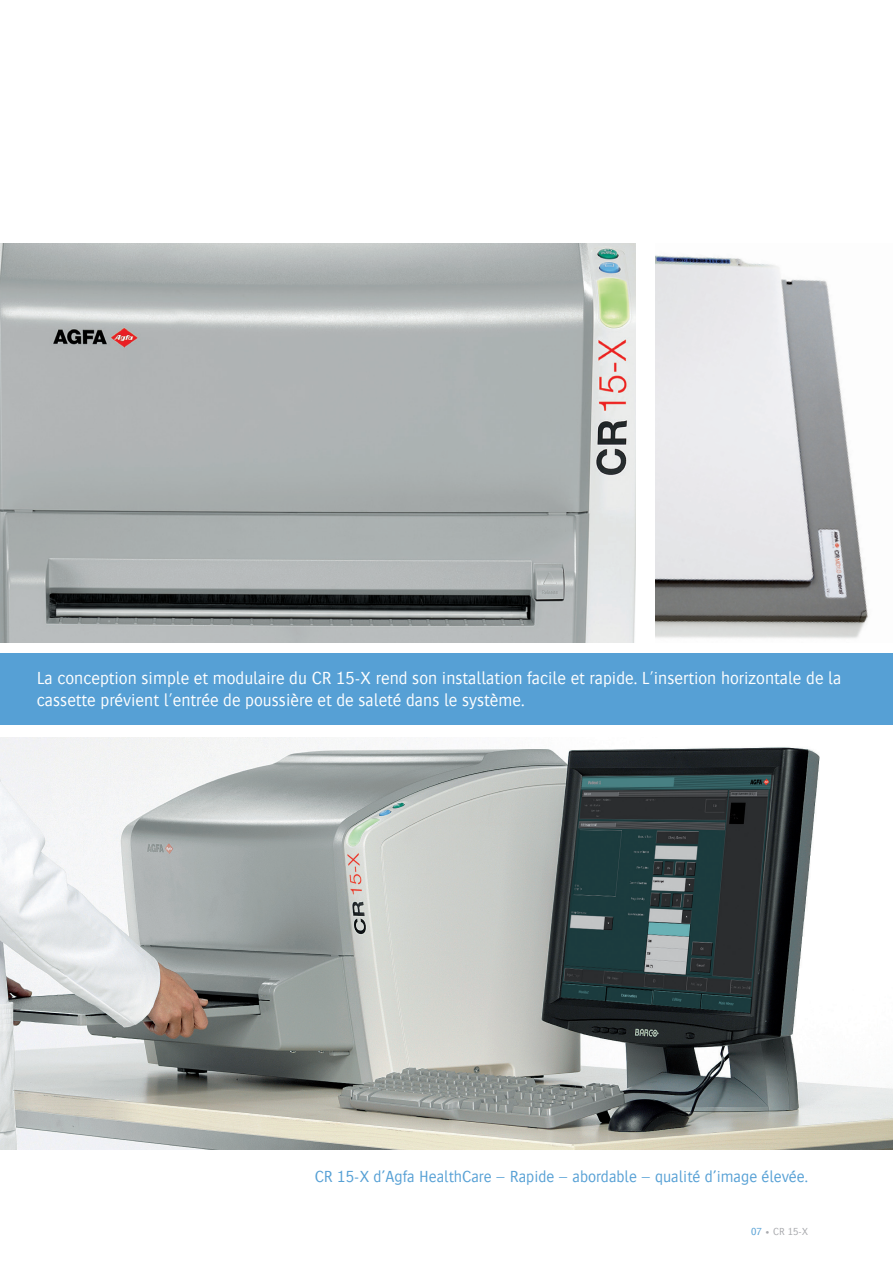
<style>
.page{position:relative;width:893px;height:1263px;background:#fff}
.page>*{position:absolute;margin:0;border:0;box-sizing:border-box;transform-origin:0 0}
.t1{font:300 18px/21.6px "Bosis For Agfa";color:#fff}
.t2{font:300 16.5px "Bosis For Agfa";color:#56a0d5}
.t3{font:300 10.5px "Bosis For Agfa";color:#a8a9ad}
.s1{color:#56a0d5}
</style>
<div class="page">
<img style="left:656px;top:255px;width:212px;height:384px">
<img style="left:0;top:244px;width:636px;height:399px">
<div style="left:0;top:653px;width:893px;height:72px;background:#56a0d5"></div>
<img style="left:0;top:737px;width:893px;height:412px">
<p class="t1" style="left:37px;top:667px;width:806px">La conception simple et modulaire du CR 15-X rend son installation facile et rapide. L'insertion horizontale de la cassette prévient l'entrée de poussière et de saleté dans le système.</p>
<p class="t2" style="left:315px;top:1168px;width:495px">CR 15-X d’Agfa HealthCare – Rapide – abordable – qualité d’image élevée.</p>
<p class="t3" style="left:751px;top:1226px;width:59px"><span class="s1">07</span> • CR 15-X</p>
</div>
